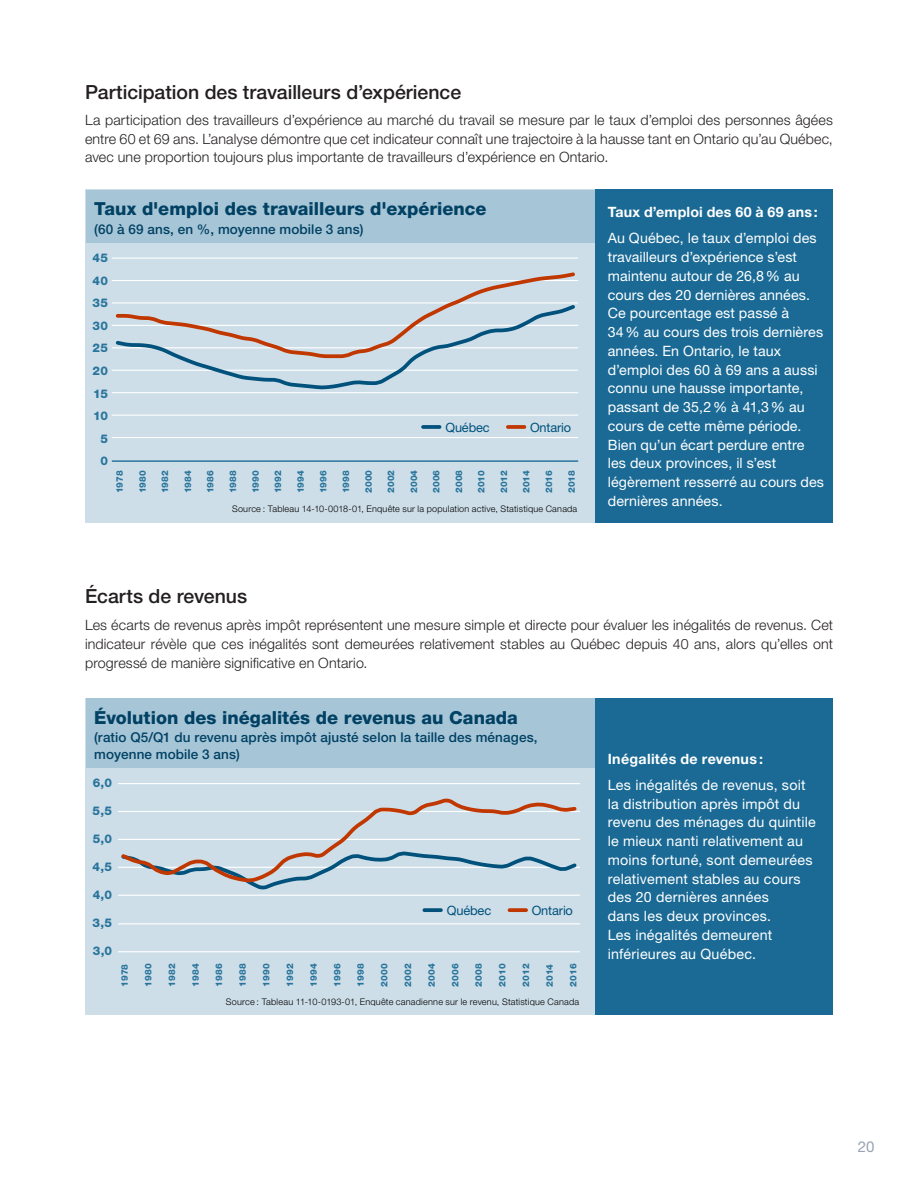
<style>
.page{position:relative;width:918px;height:1188px;background:#fff}
.page>*{position:absolute;margin:0;border:0;box-sizing:border-box;transform-origin:0 0}
.GRAPH_droite{font:500 19.5px "Helvetica Neue LT Std";color:#231f20}
.Petit_sous-titre{font:500 19.5px "Helvetica Neue LT Std";color:#231f20}
.G_titre{font:800 18px "Helvetica Neue LT Std";color:#004164}
.t1{font:15px "Helvetica Neue LT Std";color:#97a3b2}
.GRAPH_droite-2{font:14.25px/18.8px "Helvetica Neue LT Std";letter-spacing:.01em;color:#fff}
.Texte_RÉG{font:300 14.25px/18.8px "Helvetica Neue LT Std";letter-spacing:.01em;color:#231f20;text-align:justify}
.GRAPH_droite-3{font:700 14.25px "Helvetica Neue LT Std";letter-spacing:.02em;color:#fff}
.G_titre-2{font:500 13.5px/16.5px "Helvetica Neue LT Std";letter-spacing:.01em;color:#004164}
.t2{font:12.75px "Helvetica Neue LT Std";letter-spacing:-.01em;color:#00517c}
.t3{font:800 12px "Helvetica Neue LT Std";letter-spacing:.02em;color:#29749c}
.t4{font:800 9.15px "Helvetica Neue LT Std";letter-spacing:.025em;color:#29749c}
.t5{font:300 9.15px "Helvetica Neue LT Std";letter-spacing:.02em;color:#000}
.t6{font:800 9px "Helvetica Neue LT Std";letter-spacing:.025em;color:#29749c}
.t7{font:300 9px "Helvetica Neue LT Std";letter-spacing:.02em;color:#000}
</style>
<div class="page">
<div style="left:85px;top:190px;width:748px;height:333px;background:#cddee8"></div>
<div style="left:85px;top:698px;width:748px;height:317px;background:#cddee8"></div>
<div style="left:86px;top:190px;width:746px;height:53px;background:#a6c5d6"></div>
<div style="left:86px;top:698px;width:746px;height:69px;background:#a6c5d6"></div>
<div style="left:595px;top:190px;width:238px;height:333px;background:#1a6a95"></div>
<div style="left:595px;top:698px;width:238px;height:317px;background:#1a6a95"></div>
<svg style="left:423px;top:425px;width:17px;height:4px"></svg>
<svg style="left:508px;top:425px;width:16px;height:4px"></svg>
<hr style="left:112px;top:437px;width:466px;height:1px;background:#fff">
<hr style="left:112px;top:415px;width:466px;height:1px;background:#fff">
<hr style="left:112px;top:392px;width:466px;height:1px;background:#fff">
<hr style="left:112px;top:370px;width:466px;height:1px;background:#fff">
<hr style="left:112px;top:347px;width:466px;height:1px;background:#fff">
<hr style="left:112px;top:325px;width:466px;height:1px;background:#fff">
<hr style="left:112px;top:302px;width:466px;height:2px;background:#fff">
<hr style="left:112px;top:280px;width:466px;height:1px;background:#fff">
<hr style="left:112px;top:258px;width:466px;height:1px;background:#fff">
<hr style="left:112px;top:460px;width:466px;height:2px;background:#29749c">
<svg style="left:113px;top:272px;width:465px;height:118px"></svg>
<svg style="left:424px;top:908px;width:17px;height:4px"></svg>
<svg style="left:509px;top:908px;width:17px;height:4px"></svg>
<hr style="left:118px;top:923px;width:462px;height:1px;background:#fff">
<hr style="left:118px;top:895px;width:462px;height:1px;background:#fff">
<hr style="left:118px;top:783px;width:462px;height:1px;background:#fff">
<hr style="left:118px;top:951px;width:462px;height:1px;background:#fff">
<svg style="left:118px;top:798px;width:462px;height:92px"></svg>
<p class="GRAPH_droite" style="left:85px;top:80px;width:378px">Participation des travailleurs d’expérience</p>
<p class="Texte_RÉG" style="left:85px;top:110px;width:749px">La participation des travailleurs d’expérience au marché du travail se mesure par le taux d’emploi des personnes âgées entre 60 et 69 ans. L’analyse démontre que cet indicateur connaît une trajectoire à la hausse tant en Ontario qu’au Québec, avec une proportion toujours plus importante de travailleurs d’expérience en Ontario.</p>
<p class="G_titre" style="left:94px;top:198px;width:394px">Taux d'emploi des travailleurs d'expérience</p>
<p class="G_titre-2" style="left:94px;top:221px;width:271px">(60 à 69 ans, en %, moyenne mobile 3 ans)</p>
<p class="GRAPH_droite-3" style="left:608px;top:203px;width:211px">Taux d’emploi des 60 à 69 ans:</p>
<p class="GRAPH_droite-2" style="left:608px;top:229px;width:218px">Au Québec, le taux d’emploi des travailleurs d’expérience s’est maintenu autour de 26,8% au cours des 20 dernières années.<br>Ce pourcentage est passé à<br>34% au cours des trois dernières années. En Ontario, le taux d’emploi des 60 à 69 ans a aussi connu une hausse importante, passant de 35,2% à 41,3% au cours de cette même période.<br>Bien qu’un écart perdure entre les deux provinces, il s’est légèrement resserré au cours des dernières années.</p>
<p class="t3" style="left:93px;top:251px;width:17px">45</p>
<p class="t3" style="left:93px;top:273px;width:17px">40</p>
<p class="t3" style="left:93px;top:296px;width:17px">35</p>
<p class="t3" style="left:93px;top:319px;width:17px">30</p>
<p class="t3" style="left:93px;top:341px;width:17px">25</p>
<p class="t3" style="left:93px;top:364px;width:17px">20</p>
<p class="t3" style="left:93px;top:386px;width:16px">15</p>
<p class="t3" style="left:93px;top:409px;width:16px">10</p>
<p class="t2" style="left:445px;top:420px;width:46px">Québec</p>
<p class="t2" style="left:530px;top:420px;width:43px">Ontario</p>
<p class="t3" style="left:100px;top:431px;width:9px">5</p>
<p class="t3" style="left:100px;top:454px;width:9px">0</p>
<p class="t6" style="left:114px;top:493px;width:24px;rotate:-90deg">1978</p>
<p class="t6" style="left:137px;top:493px;width:25px;rotate:-90deg">1980</p>
<p class="t6" style="left:160px;top:493px;width:25px;rotate:-90deg">1982</p>
<p class="t6" style="left:182px;top:493px;width:25px;rotate:-90deg">1984</p>
<p class="t6" style="left:205px;top:493px;width:25px;rotate:-90deg">1986</p>
<p class="t6" style="left:228px;top:493px;width:25px;rotate:-90deg">1988</p>
<p class="t6" style="left:250px;top:493px;width:25px;rotate:-90deg">1990</p>
<p class="t6" style="left:273px;top:493px;width:25px;rotate:-90deg">1992</p>
<p class="t6" style="left:295px;top:493px;width:25px;rotate:-90deg">1994</p>
<p class="t6" style="left:318px;top:493px;width:25px;rotate:-90deg">1996</p>
<p class="t6" style="left:341px;top:493px;width:25px;rotate:-90deg">1998</p>
<p class="t6" style="left:363px;top:493px;width:25px;rotate:-90deg">2000</p>
<p class="t6" style="left:386px;top:493px;width:25px;rotate:-90deg">2002</p>
<p class="t6" style="left:409px;top:493px;width:25px;rotate:-90deg">2004</p>
<p class="t6" style="left:431px;top:493px;width:25px;rotate:-90deg">2006</p>
<p class="t6" style="left:454px;top:493px;width:25px;rotate:-90deg">2008</p>
<p class="t6" style="left:476px;top:493px;width:24px;rotate:-90deg">2010</p>
<p class="t6" style="left:499px;top:493px;width:24px;rotate:-90deg">2012</p>
<p class="t6" style="left:521px;top:493px;width:24px;rotate:-90deg">2014</p>
<p class="t6" style="left:544px;top:493px;width:24px;rotate:-90deg">2016</p>
<p class="t6" style="left:566px;top:493px;width:24px;rotate:-90deg">2018</p>
<p class="t7" style="left:232px;top:503px;width:347px">Source : Tableau 14-10-0018-01, Enquête sur la population active, Statistique Canada</p>
<p class="Petit_sous-titre" style="left:85px;top:584px;width:164px">Écarts de revenus</p>
<p class="Texte_RÉG" style="left:85px;top:615px;width:750px">Les écarts de revenus après impôt représentent une mesure simple et directe pour évaluer les inégalités de revenus. Cet indicateur révèle que ces inégalités sont demeurées relativement stables au Québec depuis 40 ans, alors qu’elles ont progressé de manière significative en Ontario.</p>
<p class="G_titre" style="left:94px;top:706px;width:425px">Évolution des inégalités de revenus au Canada</p>
<p class="G_titre-2" style="left:94px;top:729px;width:445px">(ratio Q5/Q1 du revenu après impôt ajusté selon la taille des ménages, moyenne mobile 3 ans)</p>
<p class="t3" style="left:93px;top:775px;width:21px">6,0</p>
<p class="t3" style="left:93px;top:803px;width:21px">5,5</p>
<p class="t3" style="left:93px;top:831px;width:21px">5,0</p>
<p class="t3" style="left:93px;top:859px;width:21px">4,5</p>
<p class="t3" style="left:93px;top:887px;width:21px">4,0</p>
<p class="t3" style="left:93px;top:915px;width:21px">3,5</p>
<p class="t3" style="left:93px;top:943px;width:21px">3,0</p>
<p class="t2" style="left:447px;top:903px;width:46px">Québec</p>
<p class="t2" style="left:532px;top:903px;width:43px">Ontario</p>
<p class="t4" style="left:119px;top:987px;width:24px;rotate:-90deg">1978</p>
<p class="t4" style="left:143px;top:987px;width:25px;rotate:-90deg">1980</p>
<p class="t4" style="left:166px;top:987px;width:25px;rotate:-90deg">1982</p>
<p class="t4" style="left:190px;top:987px;width:25px;rotate:-90deg">1984</p>
<p class="t4" style="left:214px;top:987px;width:25px;rotate:-90deg">1986</p>
<p class="t4" style="left:237px;top:987px;width:25px;rotate:-90deg">1988</p>
<p class="t4" style="left:261px;top:987px;width:25px;rotate:-90deg">1990</p>
<p class="t4" style="left:284px;top:987px;width:25px;rotate:-90deg">1992</p>
<p class="t4" style="left:308px;top:987px;width:25px;rotate:-90deg">1994</p>
<p class="t4" style="left:332px;top:987px;width:25px;rotate:-90deg">1996</p>
<p class="t4" style="left:355px;top:987px;width:25px;rotate:-90deg">1998</p>
<p class="t4" style="left:379px;top:987px;width:25px;rotate:-90deg">2000</p>
<p class="t4" style="left:402px;top:987px;width:25px;rotate:-90deg">2002</p>
<p class="t4" style="left:426px;top:987px;width:25px;rotate:-90deg">2004</p>
<p class="t4" style="left:450px;top:987px;width:25px;rotate:-90deg">2006</p>
<p class="t4" style="left:473px;top:987px;width:25px;rotate:-90deg">2008</p>
<p class="t4" style="left:497px;top:987px;width:24px;rotate:-90deg">2010</p>
<p class="t4" style="left:521px;top:987px;width:24px;rotate:-90deg">2012</p>
<p class="t4" style="left:544px;top:987px;width:24px;rotate:-90deg">2014</p>
<p class="t4" style="left:568px;top:987px;width:24px;rotate:-90deg">2016</p>
<p class="t5" style="left:226px;top:996px;width:355px">Source : Tableau 11-10-0193-01, Enquête canadienne sur le revenu, Statistique Canada</p>
<p class="GRAPH_droite-3" style="left:608px;top:750px;width:157px">Inégalités de revenus :</p>
<p class="GRAPH_droite-2" style="left:608px;top:775px;width:210px">Les inégalités de revenus, soit la distribution après impôt du revenu des ménages du quintile le mieux nanti relativement au moins fortuné, sont demeurées relativement stables au cours des 20 dernières années<br>dans les deux provinces.<br>Les inégalités demeurent inférieures au Québec.</p>
<p class="t1" style="left:858px;top:1138px;width:18px">20</p>
</div>
